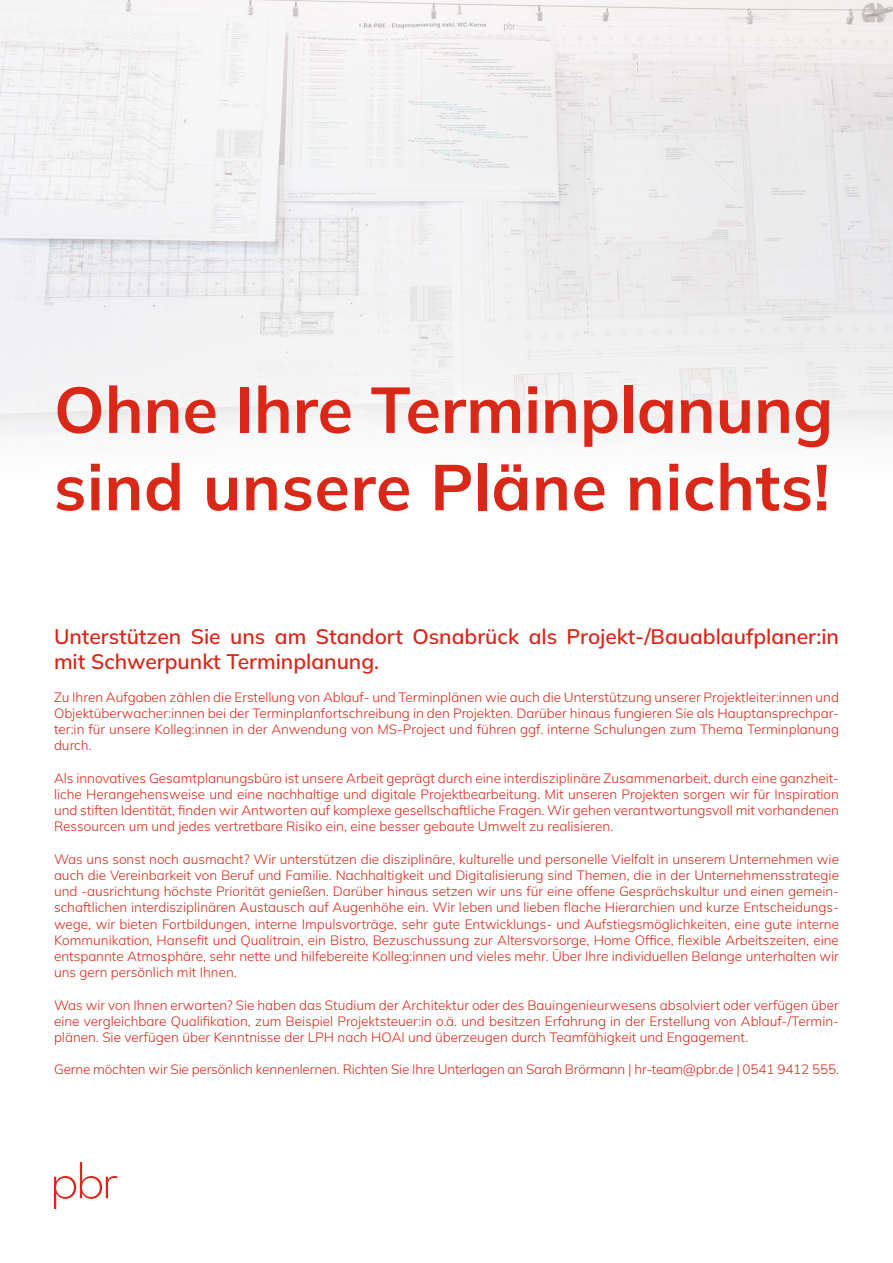
<style>
.page{position:relative;width:893px;height:1263px;background:#fff}
.page>*{position:absolute;margin:0;border:0;box-sizing:border-box;transform-origin:0 0}
.t1{font:700 64.5px/77.4px "Mulish";color:#d92718}
.t2{font:600 21px/25.2px "Mulish";color:#d92718}
.t3{font:300 13.5px/16.2px "Mulish";color:#d92718;text-align:justify}
</style>
<div class="page">
<svg style="left:54px;top:1162px;width:64px;height:47px"></svg>
<svg style="left:0;top:0;width:893px;height:435px;fill:#f1f1f2"></svg>
<h1 class="t1" style="left:54px;top:369px;width:781px">Ohne Ihre Terminplanung sind unsere Pläne nichts!</h1>
<h2 class="t2" style="left:54px;top:623px;width:786px">Unterstützen Sie uns am Standort Osnabrück als Projekt-/Bauablaufplaner:in mit Schwerpunkt Terminplanung.</h2>
<p class="t3" style="left:54px;top:688px;width:786px">Zu Ihren Aufgaben zählen die Erstellung von Ablauf- und Terminplänen wie auch die Unterstützung unserer Projektleiter:innen und Objektüberwacher:innen bei der Terminplanfortschreibung in den Projekten. Darüber hinaus fungieren Sie als Hauptansprechpar&shy;ter:in für unsere Kolleg:innen in der Anwendung von MS-Project und führen ggf. interne Schulungen zum Thema Terminplanung durch.</p>
<p class="t3" style="left:54px;top:769px;width:786px">Als innovatives Gesamtplanungsbüro ist unsere Arbeit geprägt durch eine interdisziplinäre Zusammenarbeit, durch eine ganzheit&shy;liche Herangehensweise und eine nachhaltige und digitale Projektbearbeitung. Mit unseren Projekten sorgen wir für Inspiration und stiften Identität, finden wir Antworten auf komplexe gesellschaftliche Fragen. Wir gehen verantwortungsvoll mit vorhandenen Ressourcen um und jedes vertretbare Risiko ein, eine besser gebaute Umwelt zu realisieren.</p>
<p class="t3" style="left:54px;top:850px;width:786px">Was uns sonst noch ausmacht? Wir unterstützen die disziplinäre, kulturelle und personelle Vielfalt in unserem Unternehmen wie auch die Vereinbarkeit von Beruf und Familie. Nachhaltigkeit und Digitalisierung sind Themen, die in der Unternehmensstrategie und -ausrichtung höchste Priorität genießen. Darüber hinaus setzen wir uns für eine offene Gesprächskultur und einen gemein&shy;schaftlichen interdisziplinären Austausch auf Augenhöhe ein. Wir leben und lieben flache Hierarchien und kurze Entscheidungs&shy;wege, wir bieten Fortbildungen, interne Impulsvorträge, sehr gute Entwicklungs- und Aufstiegsmöglichkeiten, eine gute interne Kommunikation, Hansefit und Qualitrain, ein Bistro, Bezuschussung zur Altersvorsorge, Home Office, flexible Arbeitszeiten, eine entspannte Atmosphäre, sehr nette und hilfebereite Kolleg:innen und vieles mehr. Über Ihre individuellen Belange unterhalten wir uns gern persönlich mit Ihnen.</p>
<p class="t3" style="left:54px;top:996px;width:786px">Was wir von Ihnen erwarten? Sie haben das Studium der Architektur oder des Bauingenieurwesens absolviert oder verfügen über eine vergleichbare Qualifikation, zum Beispiel Projektsteuer:in o.ä. und besitzen Erfahrung in der Erstellung von Ablauf-/Termin&shy;plänen. Sie verfügen über Kenntnisse der LPH nach HOAI und überzeugen durch Teamfähigkeit und Engagement.</p>
<p class="t3" style="left:54px;top:1061px;width:786px">Gerne möchten wir Sie persönlich kennenlernen. Richten Sie Ihre Unterlagen an Sarah Brörmann | hr-team@pbr.de | 0541 9412 555.</p>
</div>
